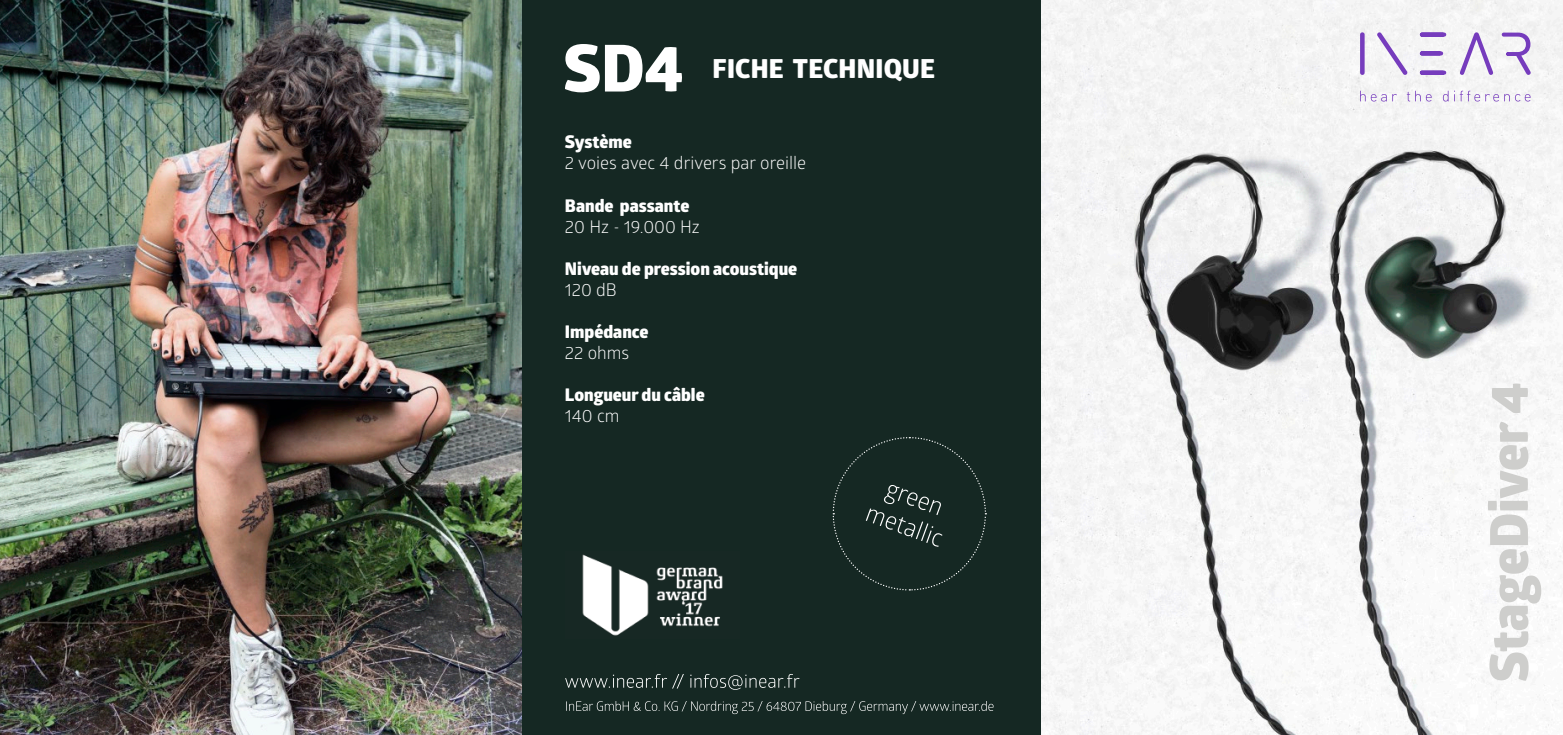
<style>
.page{position:relative;width:1563px;height:735px;background:#fff}
.page>*{position:absolute;margin:0;border:0;box-sizing:border-box;transform-origin:0 0}
.t1{font:800 26.25px "Glober";letter-spacing:.01em;color:#fff}
.t2{font:800 17.5px "Glober";color:#fff}
.t3{font:17.5px "Glober";color:#fff}
</style>
<div class="page">
<div style="left:506px;top:0;width:556px;height:734px;background:#152823"></div>
<img style="left:1042px;top:0;width:521px;height:734px">
<svg style="left:1487px;top:383px;width:54px;height:297px"></svg>
<svg style="left:1360px;top:32px;width:4px;height:43px"></svg>
<svg style="left:1420px;top:71px;width:26px;height:4px"></svg>
<svg style="left:1420px;top:33px;width:26px;height:4px"></svg>
<svg style="left:1420px;top:51px;width:23px;height:4px"></svg>
<svg style="left:1459px;top:32px;width:34px;height:43px"></svg>
<svg style="left:1377px;top:32px;width:30px;height:43px"></svg>
<svg style="left:1501px;top:33px;width:29px;height:42px"></svg>
<svg style="left:1360px;top:91px;width:26px;height:10px"></svg>
<svg style="left:1392px;top:94px;width:5px;height:7px"></svg>
<svg style="left:1406px;top:91px;width:25px;height:10px"></svg>
<svg style="left:1443px;top:91px;width:5px;height:10px"></svg>
<svg style="left:1454px;top:91px;width:55px;height:10px"></svg>
<svg style="left:1515px;top:94px;width:15px;height:7px"></svg>
<svg style="left:565px;top:44px;width:117px;height:48px"></svg>
<svg style="left:832px;top:437px;width:154px;height:154px"></svg>
<img style="left:0;top:0;width:521px;height:734px">
<img style="left:582px;top:554px;width:141px;height:82px">
<svg style="left:566px;top:701px;width:427px;height:12px"></svg>
<svg style="left:565px;top:674px;width:234px;height:15px"></svg>
<h1 class="t1" style="left:712px;top:49px;width:224px">FICHE TECHNIQUE</h1>
<p class="t2" style="left:565px;top:129px;width:68px">Système</p>
<p class="t3" style="left:565px;top:151px;width:243px">2 voies avec 4 drivers par oreille</p>
<p class="t2" style="left:565px;top:192px;width:126px">Bande passante</p>
<p class="t3" style="left:565px;top:214px;width:136px">20 Hz - 19.000 Hz</p>
<p class="t2" style="left:565px;top:255px;width:234px">Niveau de pression acoustique</p>
<p class="t3" style="left:565px;top:277px;width:53px">120 dB</p>
<p class="t2" style="left:565px;top:318px;width:85px">Impédance</p>
<p class="t3" style="left:565px;top:340px;width:66px">22 ohms</p>
<p class="t2" style="left:565px;top:381px;width:141px">Longueur du câble</p>
<p class="t3" style="left:565px;top:403px;width:56px">140 cm</p>
</div>
